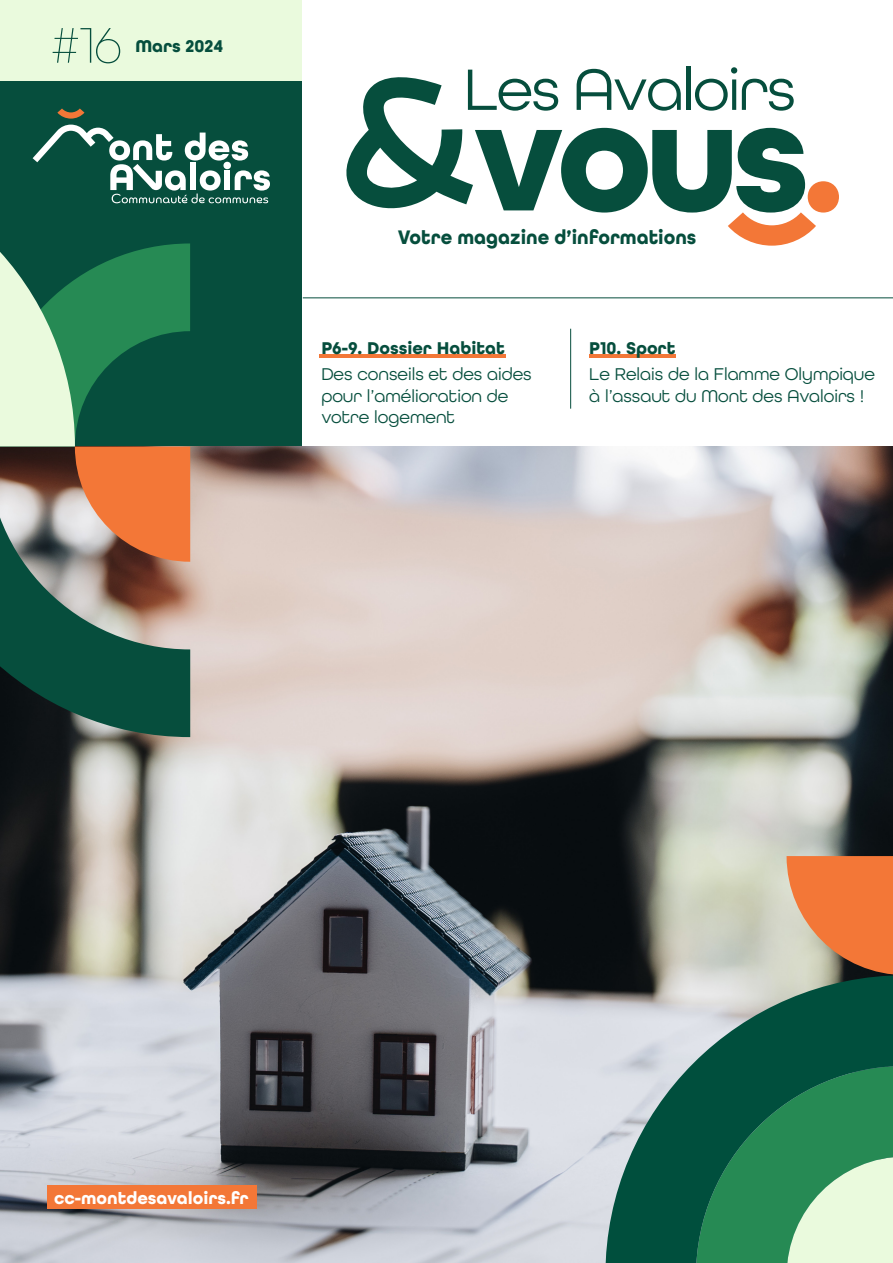
<style>
.page{position:relative;width:893px;height:1263px;background:#fff}
.page>*{position:absolute;margin:0;border:0;box-sizing:border-box;transform-origin:0 0}
.t1{font:52.95px "All Round Gothic X Lig";color:#064e3d}
.t2{font:700 20.7px "All Round Gothic";color:#064e3d;scale:.95 1}
.t3{font:18px/21.6px "All Round Gothic";color:#064e3d}
.t4{font:700 18px "All Round Gothic";color:#064e3d}
.t5{font:700 18px "All Round Gothic";color:#fff}
</style>
<div class="page">
<img style="left:0;top:446px;width:893px;height:817px">
<div style="left:47px;top:1185px;width:209px;height:24px;background:#f37737"></div>
<div style="left:808px;top:181px;width:31px;height:32px;background:#f37737;border-radius:50%"></div>
<hr style="left:686px;top:66px;width:4px;height:44px;background:#064e3d">
<svg style="left:346px;top:67px;width:470px;height:179px"></svg>
<hr style="left:570px;top:329px;width:1px;height:80px;background:#064e3d">
<hr style="left:303px;top:298px;width:590px;height:1px;background:#064e3d">
<svg style="left:0;top:562px;width:190px;height:175px;background:#3c5d50"></svg>
<svg style="left:605px;top:975px;width:288px;height:288px;background:#518d75"></svg>
<svg style="left:786px;top:856px;width:107px;height:119px;background:#e38652"></svg>
<div style="left:0;top:0;width:302px;height:446px;background:#064e3d"></div>
<div style="left:0;top:0;width:302px;height:81px;background:#eafadd"></div>
<hr style="left:589px;top:354px;width:87px;height:4px;background:#f37737">
<hr style="left:319px;top:354px;width:186px;height:4px;background:#f37737">
<svg style="left:57px;top:108px;width:27px;height:11px"></svg>
<svg style="left:0;top:125px;width:270px;height:437px"></svg>
<h1 class="t1" style="left:51px;top:14px;width:72px">#16</h1>
<p class="t4" style="left:135px;top:35px;width:89px">Mars 2024</p>
<p class="t2" style="left:398px;top:224px;width:316px">Votre magazine d’informations</p>
<p class="t4" style="left:321px;top:338px;width:185px">P6-9. Dossier Habitat</p>
<p class="t4" style="left:589px;top:338px;width:88px">P10. Sport</p>
<p class="t3" style="left:321px;top:363px;width:212px">Des conseils et des aides pour l’amélioration de votre logement</p>
<p class="t3" style="left:589px;top:363px;width:287px">Le Relais de la Flamme Olympique à l’assaut du Mont des Avaloirs !</p>
<p class="t5" style="left:54px;top:1187px;width:196px">cc-montdesavaloirs.fr</p>
</div>
